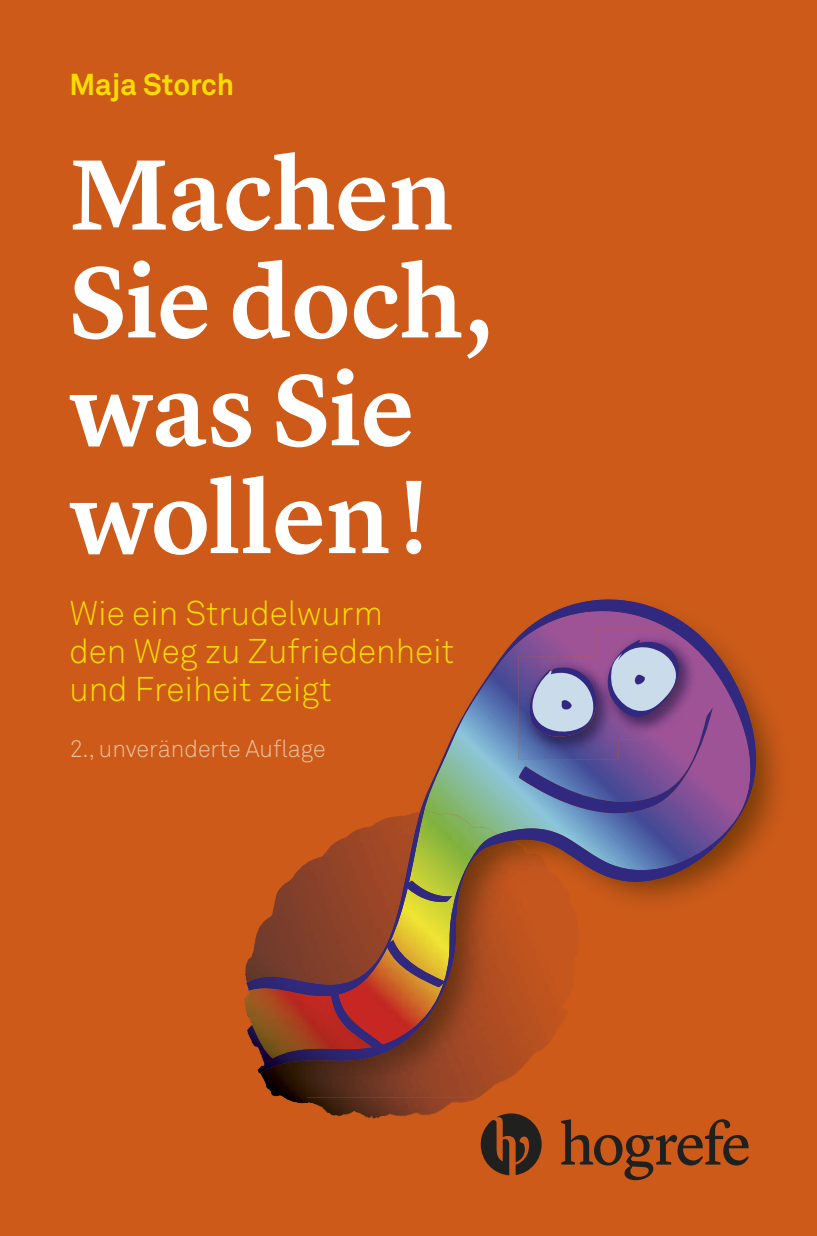
<style>
.page{position:relative;width:817px;height:1236px;background:#fff}
.page>*{position:absolute;margin:0;border:0;box-sizing:border-box;transform-origin:0 0}
.t1{font:600 103.8px/107.8px "Lyon Text";letter-spacing:-.005em;color:#fff}
.t2{font:300 34px/38px "Akkurat Pro";color:#f9dc00}
.t3{font:700 30px "Akkurat Pro";color:#f9dc00}
.t4{font:300 24px "Akkurat Pro";color:#ebc19d}
</style>
<div class="page">
<div style="left:0;top:0;width:816px;height:1236px;background:#cd5a19"></div>
<svg style="left:420px;top:599px;width:348px;height:560px"></svg>
<img style="left:437px;top:1097px;width:40px;height:17px">
<img style="left:511px;top:841px;width:50px;height:1px">
<img style="left:437px;top:842px;width:134px;height:255px">
<svg style="left:374px;top:811px;width:137px;height:262px;background:#9a632e"></svg>
<svg style="left:244px;top:825px;width:193px;height:334px"></svg>
<svg style="left:480px;top:1113px;width:61px;height:62px"></svg>
<svg style="left:561px;top:1119px;width:187px;height:61px"></svg>
<p class="t3" style="left:69px;top:66px;width:166px">Maja Storch</p>
<h1 class="t1" style="left:69px;top:133px;width:425px">Machen<br>Sie doch, was Sie wollen!</h1>
<p class="t2" style="left:69px;top:594px;width:386px">Wie ein Strudelwurm<br>den Weg zu Zufriedenheit und Freiheit zeigt</p>
<p class="t4" style="left:69px;top:734px;width:258px">2., unveränderte Auflage</p>
</div>
